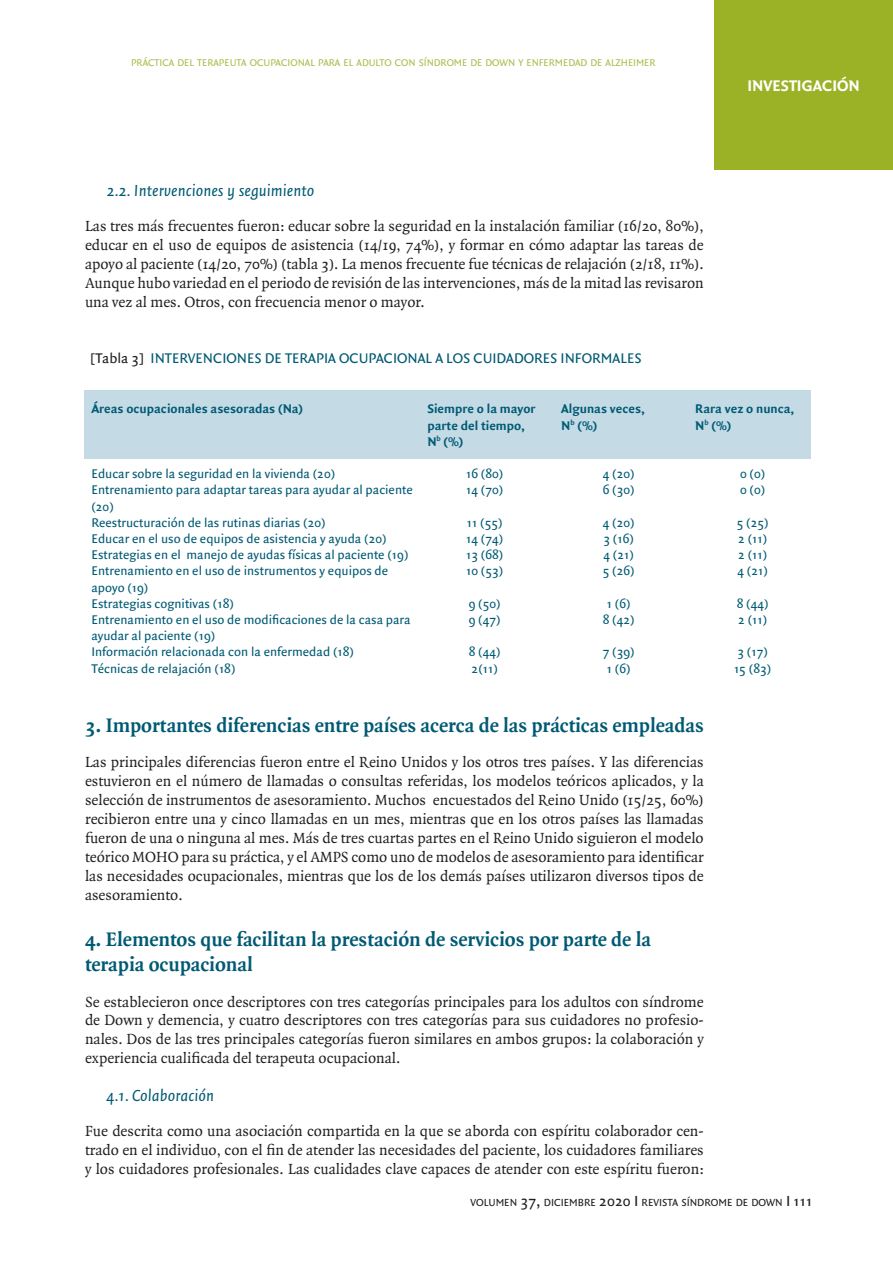
<style>
.page{position:relative;width:893px;height:1263px;background:#fff}
.page>*{position:absolute;margin:0;border:0;box-sizing:border-box;transform-origin:0 0}
.Ttulo_2{font:700 21px/25.2px "Quadraat";color:#005a74}
.Título_3{font:italic 17.25px "Quadraat Sans";color:#005a74}
.t1{font:700 16.5px "Quadraat Sans";color:#fff}
.Normal_sin_meter{font:15.75px/18.9px "Quadraat";color:#231f20;text-align:justify}
.Tabla_titular{font:15px "Quadraat Sans";color:#005a74}
.Tabla{font:13.5px/16.2px "Quadraat Sans";color:#005a74}
.Tabla-2{font:700 13.5px/16.2px "Quadraat Sans";color:#005a74}
.t2{font:10.95px "Quadraat Sans";color:#231f20}
.Titulito{font:10.5px "Quadraat Sans";color:#adbe4f}
.s1{color:#231f20}
.s2{font-size:15.75px}
</style>
<div class="page">
<div style="left:714px;top:0;width:179px;height:170px;background:#9cb226"></div>
<div style="left:84px;top:390px;width:726px;height:68px;background:#c4dbe5"></div>
<p class="Titulito" style="left:131px;top:56px;width:526px">PRÁCTICA DEL TERAPEUTA OCUPACIONAL PARA EL ADULTO CON SÍNDROME DE DOWN Y ENFERMEDAD DE ALZHEIMER</p>
<p class="Título_3" style="left:106px;top:182px;width:210px">2.2. Intervenciones y seguimiento</p>
<p class="Normal_sin_meter" style="left:85px;top:217px;width:620px">Las tres más frecuentes fueron: educar sobre la seguridad en la instalación familiar (16/20, 80%), educar en el uso de equipos de asistencia (14/19, 74%), y formar en cómo adaptar las tareas de apoyo al paciente (14/20, 70%) (tabla 3). La menos frecuente fue técnicas de relajación (2/18, 11%).<br>Aunque hubo variedad en el periodo de revisión de las intervenciones, más de la mitad las revisaron una vez al mes. Otros, con frecuencia menor o mayor.</p>
<p class="t1" style="left:748px;top:76px;width:114px">INVESTIGACIÓN</p>
<p class="Tabla_titular" style="left:90px;top:350px;width:553px"><span class="s1">[Tabla 3]</span> INTERVENCIONES DE TERAPIA OCUPACIONAL A LOS CUIDADORES INFORMALES</p>
<p class="Tabla-2" style="left:91px;top:401px;width:213px">Áreas ocupacionales asesoradas (Na)</p>
<p class="Tabla-2" style="left:427px;top:401px;width:110px">Siempre o la mayor parte del tiempo,</p>
<p class="Tabla-2" style="left:427px;top:434px;width:38px">N<sup>b</sup> (%)</p>
<p class="Tabla" style="left:466px;top:466px;width:39px">16 (80)</p>
<p class="Tabla" style="left:466px;top:482px;width:39px">14 (70)</p>
<p class="Tabla" style="left:467px;top:515px;width:37px">11 (55)</p>
<p class="Tabla" style="left:466px;top:531px;width:39px">14 (74)</p>
<p class="Tabla" style="left:466px;top:547px;width:39px">13 (68)</p>
<p class="Tabla" style="left:466px;top:563px;width:39px">10 (53)</p>
<p class="Tabla" style="left:469px;top:596px;width:33px">9 (50)</p>
<p class="Tabla" style="left:469px;top:612px;width:33px">9 (47)</p>
<p class="Tabla" style="left:469px;top:644px;width:33px">8 (44)</p>
<p class="Tabla" style="left:472px;top:660px;width:28px">2(11)</p>
<p class="Tabla-2" style="left:561px;top:401px;width:85px">Algunas veces,</p>
<p class="Tabla-2" style="left:561px;top:418px;width:38px">N<sup>b</sup> (%)</p>
<p class="Tabla" style="left:603px;top:466px;width:33px">4 (20)</p>
<p class="Tabla" style="left:603px;top:482px;width:33px">6 (30)</p>
<p class="Tabla" style="left:603px;top:515px;width:33px">4 (20)</p>
<p class="Tabla" style="left:603px;top:531px;width:32px">3 (16)</p>
<p class="Tabla" style="left:603px;top:547px;width:32px">4 (21)</p>
<p class="Tabla" style="left:603px;top:563px;width:33px">5 (26)</p>
<p class="Tabla" style="left:607px;top:596px;width:25px">1 (6)</p>
<p class="Tabla" style="left:603px;top:612px;width:33px">8 (42)</p>
<p class="Tabla" style="left:603px;top:644px;width:33px">7 (39)</p>
<p class="Tabla" style="left:607px;top:660px;width:25px">1 (6)</p>
<p class="Tabla" style="left:91px;top:466px;width:245px">Educar sobre la seguridad en la vivienda (20)</p>
<p class="Tabla" style="left:91px;top:482px;width:323px">Entrenamiento para adaptar tareas para ayudar al paciente (20)</p>
<p class="Tabla" style="left:91px;top:515px;width:236px">Reestructuración de las rutinas diarias (20)</p>
<p class="Tabla" style="left:91px;top:531px;width:297px">Educar en el uso de equipos de asistencia y ayuda (20)</p>
<p class="Tabla" style="left:91px;top:547px;width:319px">Estrategias en el manejo de ayudas físicas al paciente (19)</p>
<p class="Tabla" style="left:91px;top:563px;width:298px">Entrenamiento en el uso de instrumentos y equipos de apoyo (19)</p>
<p class="Tabla" style="left:91px;top:596px;width:144px">Estrategias cognitivas (18)</p>
<p class="Tabla" style="left:91px;top:612px;width:321px">Entrenamiento en el uso de modificaciones de la casa para ayudar al paciente (19)</p>
<p class="Tabla" style="left:91px;top:644px;width:264px">Información relacionada con la enfermedad (18)</p>
<p class="Tabla" style="left:91px;top:660px;width:146px">Técnicas de relajación (18)</p>
<p class="Tabla-2" style="left:695px;top:401px;width:101px">Rara vez o nunca,</p>
<p class="Tabla-2" style="left:695px;top:418px;width:38px">N<sup>b</sup> (%)</p>
<p class="Tabla" style="left:740px;top:466px;width:27px">0 (0)</p>
<p class="Tabla" style="left:740px;top:482px;width:27px">0 (0)</p>
<p class="Tabla" style="left:737px;top:515px;width:33px">5 (25)</p>
<p class="Tabla" style="left:738px;top:531px;width:31px">2 (11)</p>
<p class="Tabla" style="left:738px;top:547px;width:31px">2 (11)</p>
<p class="Tabla" style="left:737px;top:563px;width:32px">4 (21)</p>
<p class="Tabla" style="left:737px;top:596px;width:33px">8 (44)</p>
<p class="Tabla" style="left:738px;top:612px;width:31px">2 (11)</p>
<p class="Tabla" style="left:737px;top:644px;width:32px">3 (17)</p>
<p class="Tabla" style="left:734px;top:660px;width:39px">15 (83)</p>
<p class="Ttulo_2" style="left:85px;top:713px;width:620px">3. Importantes diferencias entre países acerca de las prácticas empleadas</p>
<p class="Normal_sin_meter" style="left:85px;top:753px;width:620px">Las principales diferencias fueron entre el Reino Unidos y los otros tres países. Y las diferencias estuvieron en el número de llamadas o consultas referidas, los modelos teóricos aplicados, y la selección de instrumentos de asesoramiento. Muchos encuestados del Reino Unido (15/25, 60%) recibieron entre una y cinco llamadas en un mes, mientras que en los otros países las llamadas fueron de una o ninguna al mes. Más de tres cuartas partes en el Reino Unido siguieron el modelo teórico MOHO para su práctica, y el AMPS como uno de modelos de asesoramiento para identificar las necesidades ocupacionales, mientras que los de los demás países utilizaron diversos tipos de asesoramiento.</p>
<p class="Ttulo_2" style="left:85px;top:927px;width:567px">4. Elementos que facilitan la prestación de servicios por parte de la terapia ocupacional</p>
<p class="Normal_sin_meter" style="left:85px;top:992px;width:620px">Se establecieron once descriptores con tres categorías principales para los adultos con síndrome de Down y demencia, y cuatro descriptores con tres categorías para sus cuidadores no profesio&shy;nales. Dos de las tres principales categorías fueron similares en ambos grupos: la colaboración y experiencia cualificada del terapeuta ocupacional.</p>
<p class="Título_3" style="left:106px;top:1087px;width:109px">4.1. Colaboración</p>
<p class="Normal_sin_meter" style="left:85px;top:1122px;width:620px">Fue descrita como una asociación compartida en la que se aborda con espíritu colaborador cen&shy;trado en el individuo, con el fin de atender las necesidades del paciente, los cuidadores familiares y los cuidadores profesionales. Las cualidades clave capaces de atender con este espíritu fueron:</p>
<p class="t2" style="left:470px;top:1196px;width:343px">VOLUMEN <span class="s2">37,</span> DICIEMBRE <span class="s2">2020 I</span> REVISTA SÍNDROME DE DOWN <span class="s2">I</span> <span class="s2">111</span></p>
</div>
